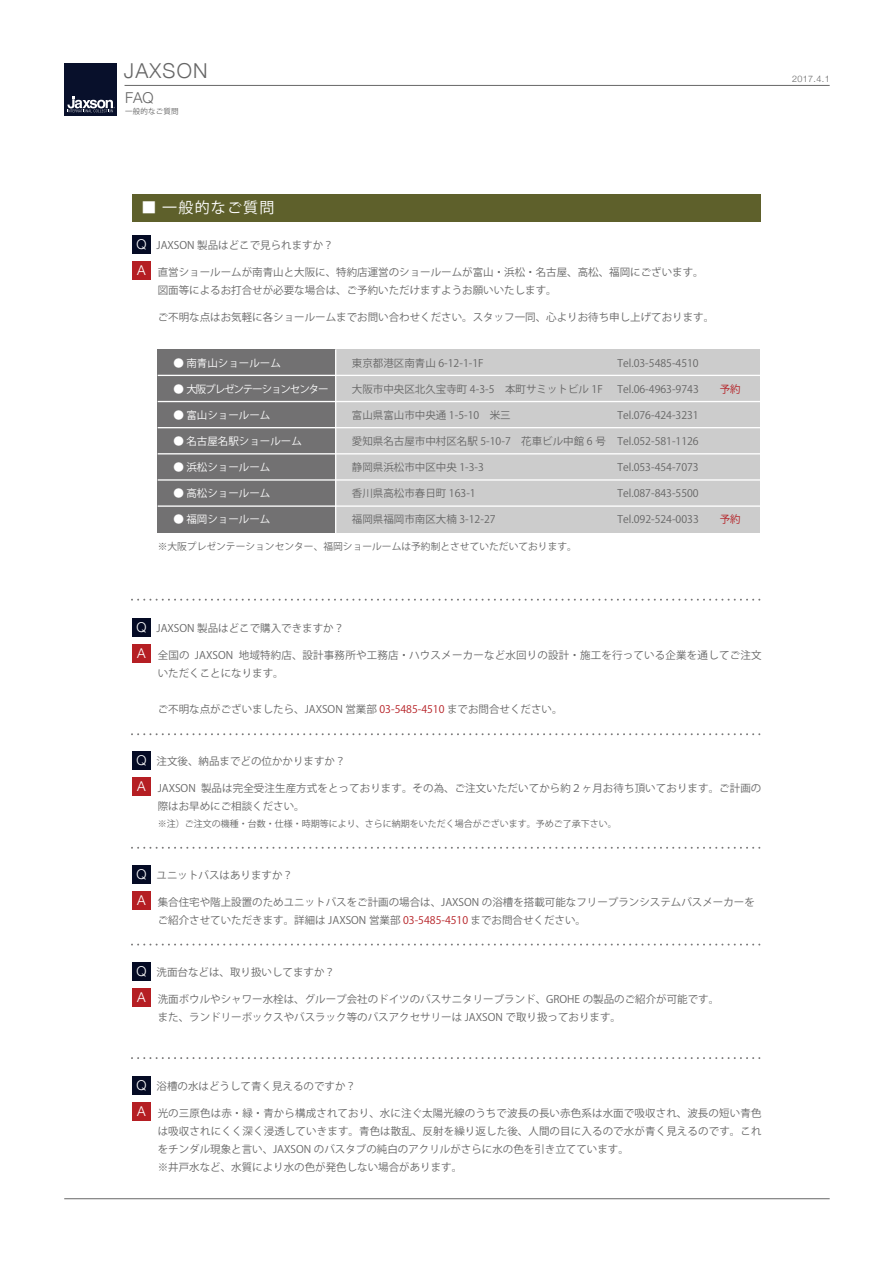
<style>
.page{position:relative;width:893px;height:1263px;background:#fff}
.page>*{position:absolute;margin:0;border:0;box-sizing:border-box;transform-origin:0 0}
.t1{font:300 20.55px "Helvetica Neue";letter-spacing:.06em;color:#666}
.t2{font:15px "Koz Go Pro";letter-spacing:.08em;color:#fff}
.t3{font:300 15px "Helvetica Neue";color:#666}
.t4{font:300 13.5px/25.7px "Helvetica Neue";color:#fff}
.t5{font:10.5px/18px "Koz Go Pro";color:#666}
.t6{font:10.5px/18px "Koz Go Pro";letter-spacing:.02em;color:#666}
.t7{font:10.5px "Koz Go Pro";color:#fff}
.t8{font:10.5px "Koz Go Pro";letter-spacing:-.105em;color:#fff}
.t9{font:9.75px "Koz Go Pro";color:#666}
.t10{font:9px "Koz Go Pro";color:#666}
.t11{font:300 9px "Helvetica Neue";color:#666}
.t12{font:7.5px "Koz Go Pro";letter-spacing:.02em;color:#666}
.s1{color:#b51e23}
</style>
<div class="page">
<div style="left:158px;top:349px;width:602px;height:183px;background:#ccc"></div>
<div style="left:158px;top:349px;width:178px;height:183px;background:#727172"></div>
<hr style="left:158px;top:375px;width:602px;height:1px;background:#fff">
<hr style="left:158px;top:401px;width:602px;height:1px;background:#fff">
<hr style="left:158px;top:427px;width:602px;height:1px;background:#fff">
<hr style="left:158px;top:453px;width:602px;height:1px;background:#fff">
<hr style="left:158px;top:479px;width:602px;height:2px;background:#fff">
<hr style="left:158px;top:505px;width:602px;height:2px;background:#fff">
<hr style="left:335px;top:349px;width:1px;height:209px;background:#fff">
<svg style="left:132px;top:599px;width:628px;height:2px"></svg>
<div style="left:132px;top:235px;width:19px;height:19px;background:#040a24"></div>
<div style="left:132px;top:261px;width:19px;height:18px;background:#b51e23"></div>
<svg style="left:132px;top:733px;width:628px;height:2px"></svg>
<div style="left:132px;top:618px;width:19px;height:19px;background:#040a24"></div>
<div style="left:132px;top:644px;width:19px;height:18px;background:#b51e23"></div>
<svg style="left:132px;top:847px;width:628px;height:2px"></svg>
<div style="left:132px;top:751px;width:19px;height:19px;background:#040a24"></div>
<div style="left:132px;top:777px;width:19px;height:19px;background:#b51e23"></div>
<svg style="left:132px;top:943px;width:628px;height:2px"></svg>
<div style="left:132px;top:865px;width:19px;height:19px;background:#040a24"></div>
<div style="left:132px;top:891px;width:19px;height:19px;background:#b51e23"></div>
<svg style="left:132px;top:1057px;width:628px;height:2px"></svg>
<div style="left:132px;top:962px;width:19px;height:19px;background:#040a24"></div>
<div style="left:132px;top:987px;width:19px;height:19px;background:#b51e23"></div>
<div style="left:132px;top:1076px;width:19px;height:19px;background:#040a24"></div>
<div style="left:132px;top:1102px;width:19px;height:19px;background:#b51e23"></div>
<div style="left:64px;top:63px;width:53px;height:53px;background:#08102b"></div>
<svg style="left:68px;top:96px;width:47px;height:16px"></svg>
<hr style="left:125px;top:85px;width:705px;height:1px;background:#666">
<hr style="left:64px;top:1198px;width:766px;height:1px;background:#666">
<div style="left:132px;top:194px;width:628px;height:27px;background:#5e602b"></div>
<h1 class="t1" style="left:124px;top:54px;width:85px">JAXSON</h1>
<h2 class="t3" style="left:125px;top:85px;width:30px">FAQ</h2>
<p class="t12" style="left:125px;top:107px;width:55px">一般的なご質問</p>
<p class="t11" style="left:792px;top:71px;width:39px">2017.4.1</p>
<h2 class="t2" style="left:141px;top:198px;width:135px">■ 一般的なご質問</h2>
<p class="t4" style="left:136px;top:230px;width:12px">Q<br>A</p>
<p class="t5" style="left:157px;top:236px;width:179px">JAXSON 製品はどこで見られますか？</p>
<p class="t5" style="left:158px;top:263px;width:548px">直営ショールームが南青山と大阪に、特約店運営のショールームが富山・浜松・名古屋、高松、福岡にございます。図面等によるお打合せが必要な場合は、ご予約いただけますようお願いいたします。</p>
<p class="t5" style="left:158px;top:308px;width:558px">ご不明な点はお気軽に各ショールームまでお問い合わせください。スタッフ一同、心よりお待ち申し上げております。</p>
<p class="t7" style="left:173px;top:356px;width:109px">● 南青山ショールーム</p>
<p class="t8" style="left:173px;top:382px;width:157px">● 大阪プレゼンテーションセンター</p>
<p class="t7" style="left:173px;top:408px;width:98px">● 富山ショールーム</p>
<p class="t7" style="left:173px;top:434px;width:130px">● 名古屋名駅ショールーム</p>
<p class="t7" style="left:173px;top:460px;width:98px">● 浜松ショールーム</p>
<p class="t7" style="left:173px;top:486px;width:98px">● 高松ショールーム</p>
<p class="t7" style="left:173px;top:512px;width:98px">● 福岡ショールーム</p>
<p class="t5" style="left:352px;top:354px;width:133px">東京都港区南青山 6-12-1-1F</p>
<p class="t5" style="left:352px;top:380px;width:253px">大阪市中央区北久宝寺町 4-3-5　本町サミットビル 1F</p>
<p class="t5" style="left:352px;top:406px;width:160px">富山県富山市中央通 1-5-10　米三</p>
<p class="t5" style="left:352px;top:432px;width:255px">愛知県名古屋市中村区名駅 5-10-7　花車ビル中館 6 号</p>
<p class="t5" style="left:352px;top:458px;width:134px">静岡県浜松市中区中央 1-3-3</p>
<p class="t5" style="left:352px;top:484px;width:125px">香川県高松市春日町 163-1</p>
<p class="t5" style="left:352px;top:510px;width:145px">福岡県福岡市南区大楠 3-12-27</p>
<p class="t9" style="left:158px;top:540px;width:421px">※大阪プレゼンテーションセンター、福岡ショールームは予約制とさせていただいております。</p>
<p class="t5" style="left:618px;top:354px;width:83px">Tel.03-5485-4510</p>
<p class="t5" style="left:618px;top:380px;width:125px">Tel.06-4963-9743　　<span class="s1">予約</span></p>
<p class="t5" style="left:618px;top:406px;width:83px">Tel.076-424-3231</p>
<p class="t5" style="left:618px;top:432px;width:83px">Tel.052-581-1126</p>
<p class="t5" style="left:618px;top:458px;width:83px">Tel.053-454-7073</p>
<p class="t5" style="left:618px;top:484px;width:104px">Tel.087-843-5500　　</p>
<p class="t5" style="left:618px;top:510px;width:125px">Tel.092-524-0033　　<span class="s1">予約</span></p>
<p class="t4" style="left:136px;top:613px;width:12px">Q<br>A</p>
<p class="t5" style="left:157px;top:619px;width:189px">JAXSON 製品はどこで購入できますか？</p>
<p class="t6" style="left:158px;top:646px;width:605px">全国の JAXSON 地域特約店、設計事務所や工務店・ハウスメーカーなど水回りの設計・施工を行っている企業を通してご注文いただくことになります。</p>
<p class="t5" style="left:158px;top:700px;width:406px">ご不明な点がございましたら、JAXSON 営業部 <span class="s1">03-5485-4510</span> までお問合せください。</p>
<p class="t4" style="left:136px;top:747px;width:12px">Q<br>A</p>
<p class="t5" style="left:157px;top:753px;width:190px">注文後、納品までどの位かかりますか？</p>
<p class="t5" style="left:158px;top:780px;width:605px">JAXSON 製品は完全受注生産方式をとっております。その為、ご注文いただいてから約２ヶ月お待ち頂いております。ご計画の際はお早めにご相談ください。</p>
<p class="t10" style="left:158px;top:818px;width:461px">※注）ご注文の機種・台数・仕様・時期等により、さらに納期をいただく場合がございます。予めご了承下さい。</p>
<p class="t4" style="left:136px;top:861px;width:12px">Q<br>A</p>
<p class="t5" style="left:157px;top:866px;width:138px">ユニットバスはありますか？</p>
<p class="t5" style="left:158px;top:893px;width:599px">集合住宅や階上設置のためユニットバスをご計画の場合は、JAXSON の浴槽を搭載可能なフリープランシステムバスメーカーをご紹介させていただきます。詳細は JAXSON 営業部 <span class="s1">03-5485-4510</span> までお問合せください。</p>
<p class="t4" style="left:136px;top:957px;width:12px">Q<br>A</p>
<p class="t5" style="left:157px;top:963px;width:180px">洗面台などは、取り扱いしてますか？</p>
<p class="t5" style="left:158px;top:990px;width:563px">洗面ボウルやシャワー水栓は、グループ会社のドイツのバスサニタリーブランド、GROHE の製品のご紹介が可能です。また、ランドリーボックスやバスラック等のバスアクセサリーは JAXSON で取り扱っております。</p>
<p class="t4" style="left:136px;top:1072px;width:12px">Q<br>A</p>
<p class="t5" style="left:157px;top:1077px;width:201px">浴槽の水はどうして青く見えるのですか？</p>
<p class="t5" style="left:158px;top:1104px;width:605px">光の三原色は赤・緑・青から構成されており、水に注ぐ太陽光線のうちで波長の長い赤色系は水面で吸収され、波長の短い青色は吸収されにくく深く浸透していきます。青色は散乱、反射を繰り返した後、人間の目に入るので水が青く見えるのです。これをチンダル現象と言い、JAXSON のバスタブの純白のアクリルがさらに水の色を引き立てています。<br>※井戸水など、水質により水の色が発色しない場合があります。</p>
</div>
